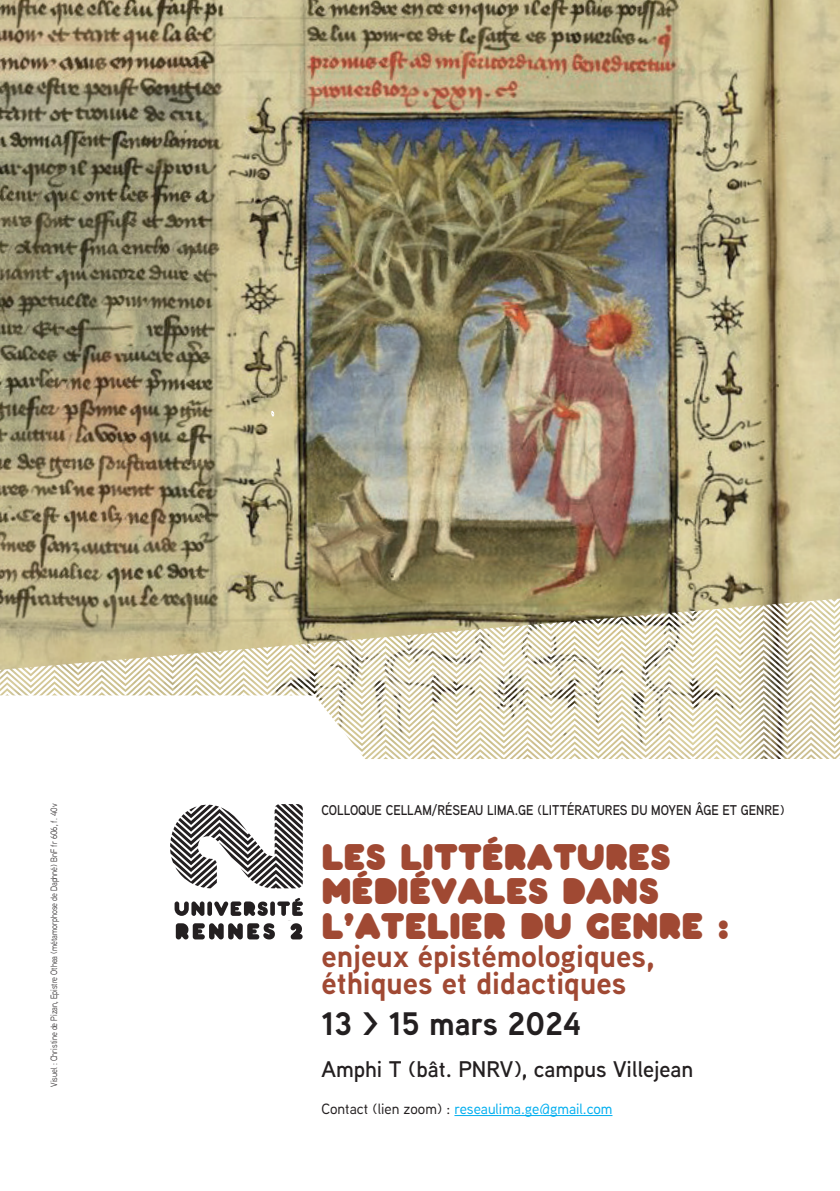
<style>
.page{position:relative;width:840px;height:1191px;background:#fff}
.page>*{position:absolute;margin:0;border:0;box-sizing:border-box;transform-origin:0 0}
.t1{font:36px/34.6px "Pochoir Pleine";color:#a04933}
.t2{font:700 32.6px "Aaux Next";color:#231f20}
.t3{font:700 31.2px/27.6px "Aaux Next";color:#a04933}
.t4{font:600 22.6px "Aaux Next";color:#231f20}
.t5{font:500 14.8px "Aaux Next";color:#00aeef}
.t6{font:600 14.2px "Aaux Next";color:#231f20;scale:.9 1}
.t7{font:9.2px "Aaux Next";color:#231f20;scale:.85 1}
.s1{color:#231f20}
</style>
<div class="page">
<img style="left:0;top:0;width:839px;height:598px">
<svg style="left:271px;top:399px;width:3px;height:18px"></svg>
<svg style="left:0;top:598px;width:839px;height:342px"></svg>
<hr style="left:454px;top:1115px;width:158px;height:1px;background:#00aeef">
<p class="t7" style="left:48px;top:1086px;width:334px;rotate:-90deg">Visuel : Christine de Pizan, Epistre Othea (métamorphose de Daphné) BnF fr 606, f. 40v</p>
<h3 class="t6" style="left:321px;top:800px;width:515px">COLLOQUE CELLAM/RÉSEAU LIMA.GE (LITTÉRATURES DU MOYEN ÂGE ET GENRE)</h3>
<h1 class="t1" style="left:321px;top:838px;width:409px">LES LITTÉRATURES<br>MÉDIÉVALES DANS<br>L’ATELIER DU GENRE :</h1>
<h3 class="t3" style="left:321px;top:941px;width:334px">enjeux épistémologiques, éthiques et didactiques</h3>
<h2 class="t2" style="left:321px;top:1000px;width:261px">13 &gt; 15 mars 2024</h2>
<h3 class="t4" style="left:321px;top:1053px;width:373px">Amphi T (bât. PNRV), campus Villejean</h3>
<h3 class="t5" style="left:321px;top:1098px;width:292px"><span class="s1">Contact (lien zoom) :</span> reseaulima.ge@gmail.com</h3>
</div>
